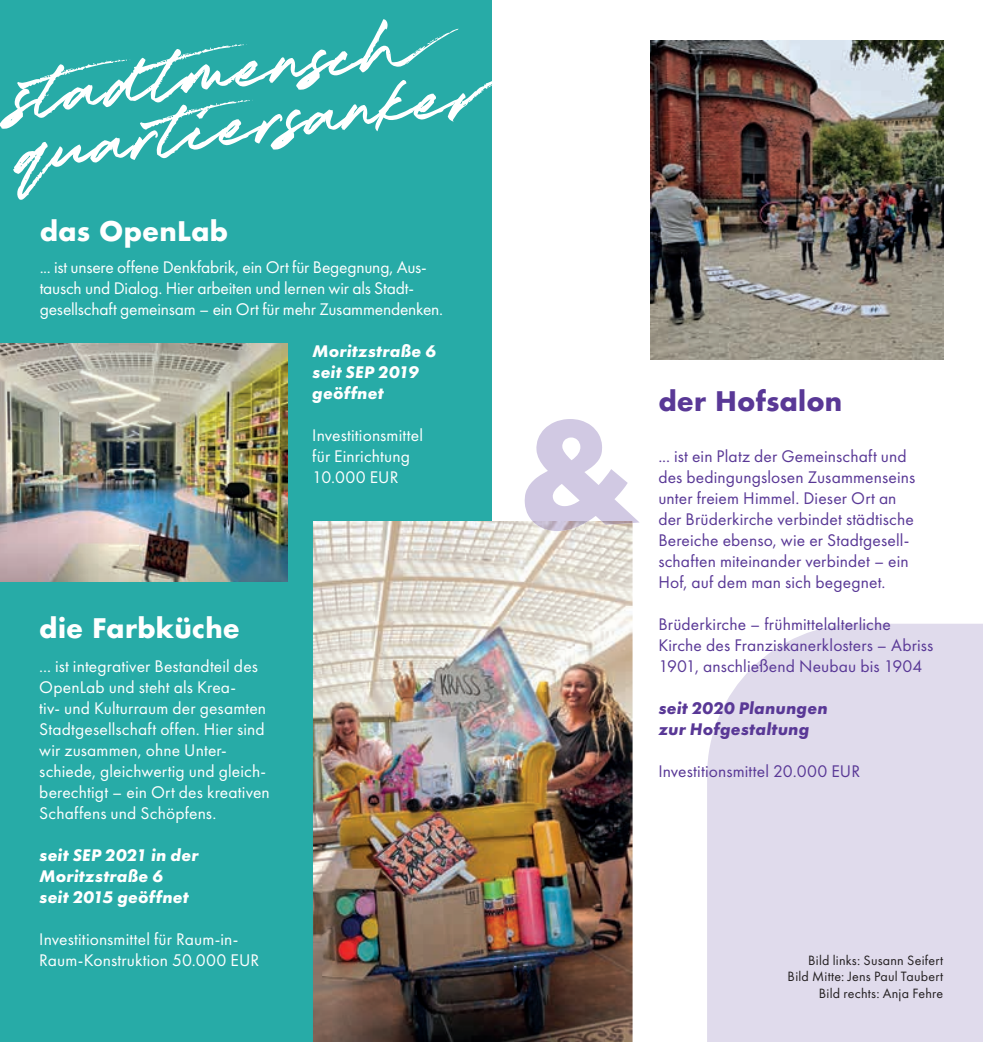
<style>
.page{position:relative;width:983px;height:1042px;background:#fff}
.page>*{position:absolute;margin:0;border:0;box-sizing:border-box;transform-origin:0 0}
.t1{font:150.5px "Starlit Drive";color:#fff}
.t2{font:700 26.25px "Futura";letter-spacing:.005em;color:#fff}
.t3{font:700 26.25px "Futura";letter-spacing:.005em;color:#593896}
.t4{font:17.5px/21px "Futura PT";letter-spacing:.005em;color:#fff}
.t5{font:17.5px/21px "Futura PT";letter-spacing:.01em;color:#593896}
.t6{font:italic 700 17.5px/21px "Futura PT";letter-spacing:.01em;color:#fff}
.t7{font:italic 700 17.5px/21px "Futura PT";letter-spacing:.01em;color:#593896}
.t8{font:14px/16.8px "Futura PT";letter-spacing:.015em;color:#231f20;text-align:right}
</style>
<div class="page">
<div style="left:707px;top:624px;width:275px;height:418px;background:#e0dbec"></div>
<div style="left:0;top:0;width:491px;height:1042px;background:#27aba7"></div>
<img style="left:650px;top:41px;width:293px;height:318px">
<img style="left:313px;top:521px;width:319px;height:521px">
<img style="left:0;top:344px;width:287px;height:237px">
<svg style="left:524px;top:419px;width:115px;height:104px"></svg>
<img style="left:532px;top:521px;width:100px;height:10px">
<h1 class="t1" style="left:7px;top:36px;width:455px;rotate:-8deg">stadtmensch</h1>
<h1 class="t1" style="left:15px;top:92px;width:464px;rotate:-8deg">quartiersanker</h1>
<h2 class="t2" style="left:40px;top:212px;width:190px">das OpenLab</h2>
<p class="t4" style="left:40px;top:257px;width:405px">... ist unsere offene Denkfabrik, ein Ort für Begegnung, Aus&shy;tausch und Dialog. Hier arbeiten und lernen wir als Stadt&shy;gesellschaft gemeinsam – ein Ort für mehr Zusammendenken.</p>
<p class="t6" style="left:312px;top:340px;width:125px">Moritzstraße 6 seit SEP 2019 geöffnet</p>
<p class="t4" style="left:312px;top:425px;width:112px">Investitionsmittel für Einrichtung<br>10.000 EUR</p>
<h2 class="t2" style="left:39px;top:609px;width:202px">die Farbküche</h2>
<p class="t4" style="left:39px;top:656px;width:232px">... ist integrativer Bestandteil des<br>OpenLab und steht als Krea-<br>tiv- und Kulturraum der gesamten<br>Stadtgesellschaft offen. Hier sind wir zusammen, ohne Unter&shy;schiede, gleichwertig und gleich&shy;berechtigt – ein Ort des kreativen<br>Schaffens und Schöpfens.</p>
<p class="t6" style="left:39px;top:844px;width:161px">seit SEP 2021 in der<br>Moritzstraße 6<br>seit 2015 geöffnet</p>
<p class="t4" style="left:39px;top:929px;width:221px">Investitionsmittel für Raum-in-<br>Raum-Konstruktion 50.000 EUR</p>
<h2 class="t3" style="left:658px;top:382px;width:185px">der Hofsalon</h2>
<p class="t5" style="left:658px;top:446px;width:258px">... ist ein Platz der Gemeinschaft und des bedingungslosen Zusammenseins unter freiem Himmel. Dieser Ort an der Brüderkirche verbindet städtische Bereiche ebenso, wie er Stadtgesell&shy;schaften miteinander verbindet – ein Hof, auf dem man sich begegnet.</p>
<p class="t5" style="left:658px;top:614px;width:276px">Brüderkirche – frühmittelalterliche<br>Kirche des Franziskanerklosters – Abriss<br>1901, anschließend Neubau bis 1904</p>
<p class="t7" style="left:658px;top:697px;width:171px">seit 2020 Planungen zur Hofgestaltung</p>
<p class="t5" style="left:658px;top:761px;width:203px">Investitionsmittel 20.000 EUR</p>
<p class="t8" style="left:787px;top:951px;width:157px">Bild links: Susann Seifert<br>Bild Mitte: Jens Paul Taubert<br>Bild rechts: Anja Fehre</p>
</div>
